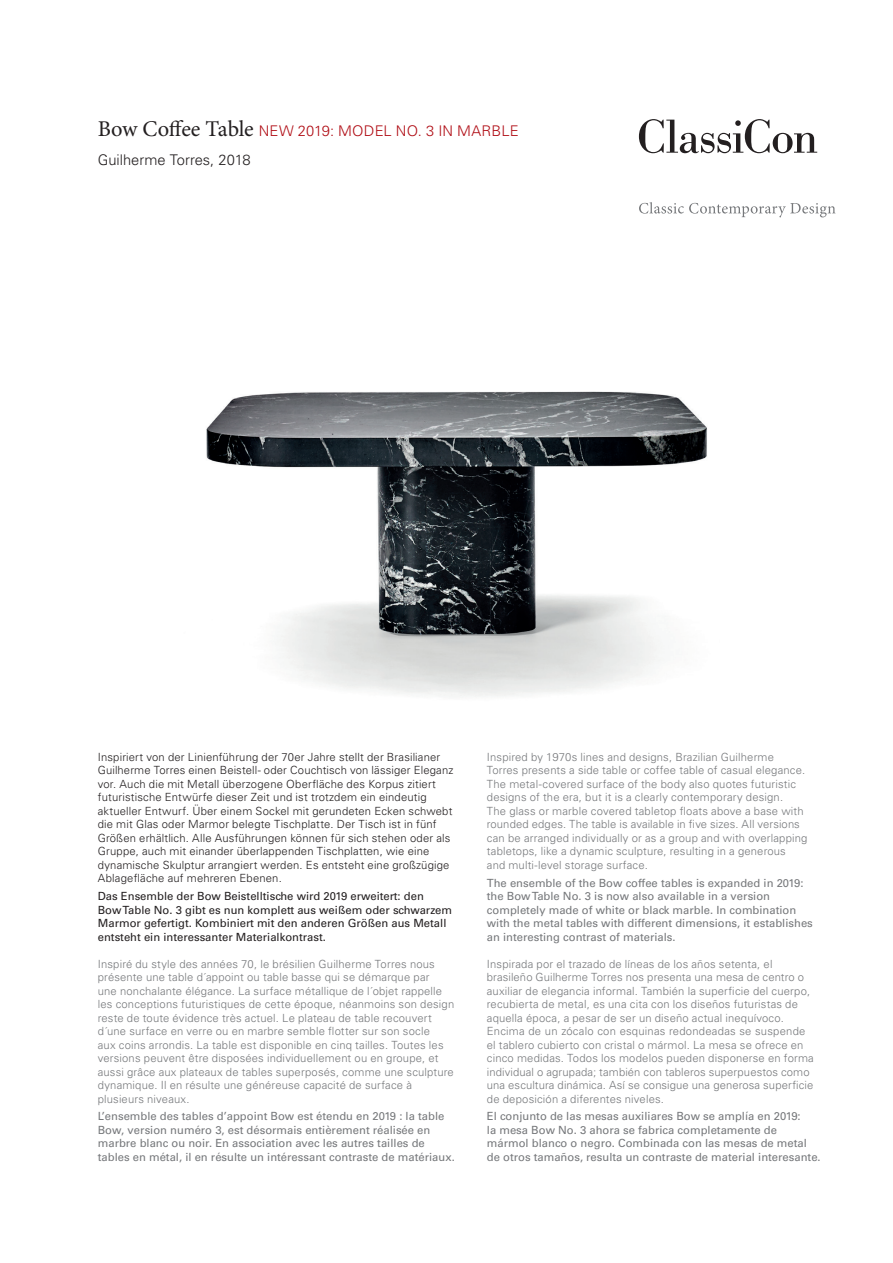
<style>
.page{position:relative;width:893px;height:1263px;background:#fff}
.page>*{position:absolute;margin:0;border:0;box-sizing:border-box;transform-origin:0 0}
.t1{font:300 14.7px "Univers LT Std";letter-spacing:.01em;color:#b00d15}
.t2{font:300 14.7px "Univers LT Std";color:#231f20}
.t3{font:300 11.25px/13.5px "Univers LT Std";letter-spacing:.015em;color:#76787b}
.t4{font:11.25px/13.5px "Univers LT Std";color:#76787b}
.t5{font:300 11.25px/13.5px "Univers LT Std";letter-spacing:.015em;color:#231f20}
.t6{font:11.25px/13.5px "Univers LT Std";color:#231f20}
.s1{font-family:"Minion Pro";font-weight:400;font-size:22.5px;color:#231f20}
</style>
<div class="page">
<img style="left:206px;top:391px;width:501px;height:306px">
<svg style="left:639px;top:202px;width:196px;height:15px"></svg>
<svg style="left:639px;top:119px;width:178px;height:34px"></svg>
<h1 class="t1" style="left:98px;top:122px;width:422px"><span class="s1">Bow Coffee Table</span> NEW 2019: MODEL NO. 3 IN MARBLE</h1>
<h1 class="t2" style="left:98px;top:151px;width:154px">Guilherme Torres, 2018</h1>
<p class="t5" style="left:98px;top:750px;width:357px">Inspiriert von der Linienführung der 70er Jahre stellt der Brasilianer Guilherme Torres einen Beistell- oder Couchtisch von lässiger Eleganz vor. Auch die mit Metall überzogene Oberfläche des Korpus zitiert futuristische Entwürfe dieser Zeit und ist trotzdem ein eindeutig aktueller Entwurf. Über einem Sockel mit gerundeten Ecken schwebt die mit Glas oder Marmor belegte Tischplatte. Der Tisch ist in fünf Größen erhältlich. Alle Ausführungen können für sich stehen oder als Gruppe, auch mit einander überlappenden Tischplatten, wie eine dynamische Skulptur arrangiert werden. Es entsteht eine großzügige Ablagefläche auf mehreren Ebenen.</p>
<p class="t6" style="left:98px;top:889px;width:356px">Das Ensemble der Bow Beistelltische wird 2019 erweitert: den<br>Bow Table No. 3 gibt es nun komplett aus weißem oder schwarzem Marmor gefertigt. Kombiniert mit den anderen Größen aus Metall entsteht ein interessanter Materialkontrast.</p>
<p class="t3" style="left:98px;top:957px;width:358px">Inspiré du style des années 70, le brésilien Guilherme Torres nous présente une table d´appoint ou table basse qui se démarque par<br>une nonchalante élégance. La surface métallique de l´objet rappelle les conceptions futuristiques de cette époque, néanmoins son design reste de toute évidence très actuel. Le plateau de table recouvert d´une surface en verre ou en marbre semble flotter sur son socle<br>aux coins arrondis. La table est disponible en cinq tailles. Toutes les versions peuvent être disposées individuellement ou en groupe, et aussi grâce aux plateaux de tables superposés, comme une sculpture dynamique. Il en résulte une généreuse capacité de surface à plusieurs niveaux.</p>
<p class="t4" style="left:98px;top:1110px;width:358px">L’ensemble des tables d’appoint Bow est étendu en 2019 : la table Bow, version numéro 3, est désormais entièrement réalisée en marbre blanc ou noir. En association avec les autres tailles de tables en métal, il en résulte un intéressant contraste de matériaux.</p>
<p class="t3" style="left:487px;top:750px;width:322px">Inspired by 1970s lines and designs, Brazilian Guilherme Torres presents a side table or coffee table of casual elegance.<br>The metal-covered surface of the body also quotes futuristic designs of the era, but it is a clearly contemporary design.<br>The glass or marble covered tabletop floats above a base with rounded edges. The table is available in five sizes. All versions can be arranged individually or as a group and with overlapping tabletops, like a dynamic sculpture, resulting in a generous<br>and multi-level storage surface.</p>
<p class="t4" style="left:487px;top:876px;width:328px">The ensemble of the Bow coffee tables is expanded in 2019: the Bow Table No. 3 is now also available in a version completely made of white or black marble. In combination with the metal tables with different dimensions, it establishes an interesting contrast of materials.</p>
<p class="t3" style="left:487px;top:957px;width:329px">Inspirada por el trazado de líneas de los años setenta, el brasileño Guilherme Torres nos presenta una mesa de centro o auxiliar de elegancia informal. También la superficie del cuerpo, recubierta de metal, es una cita con los diseños futuristas de aquella época, a pesar de ser un diseño actual inequívoco.<br>Encima de un zócalo con esquinas redondeadas se suspende el tablero cubierto con cristal o mármol. La mesa se ofrece en cinco medidas. Todos los modelos pueden disponerse en forma individual o agrupada; también con tableros superpuestos como una escultura dinámica. Así se consigue una generosa superficie de deposición a diferentes niveles.</p>
<p class="t4" style="left:487px;top:1110px;width:335px">El conjunto de las mesas auxiliares Bow se amplía en 2019:<br>la mesa Bow No. 3 ahora se fabrica completamente de mármol blanco o negro. Combinada con las mesas de metal de otros tamaños, resulta un contraste de material interesante.</p>
</div>
